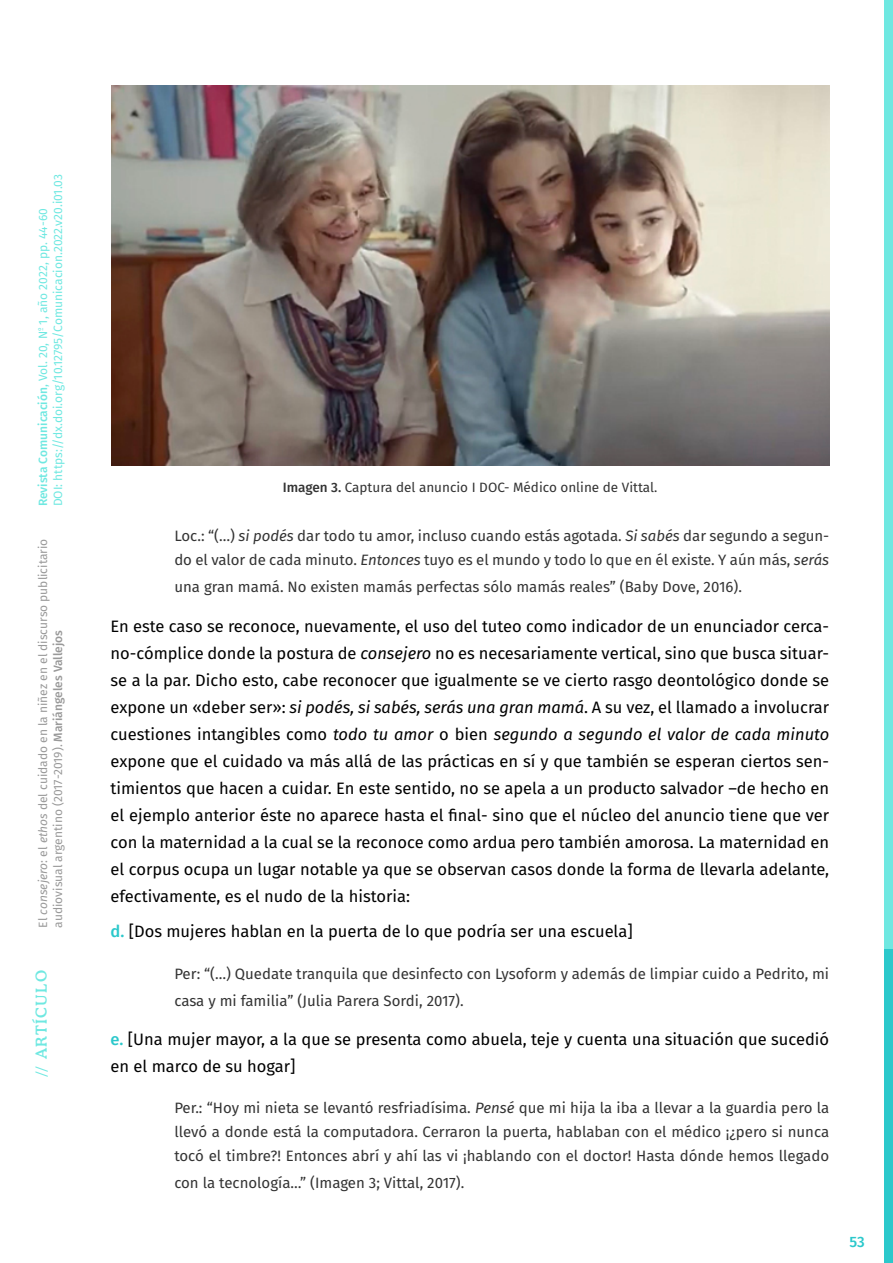
<style>
.page{position:relative;width:893px;height:1263px;background:#fff}
.page>*{position:absolute;margin:0;border:0;box-sizing:border-box;transform-origin:0 0}
.t1{font:16.5px/27px "Fira Sans";color:#000;text-align:justify}
.t2{font:15px/24px "Fira Sans";color:#333}
.t3{font:500 15px "Cooper BT";letter-spacing:.1em;color:#6fe8e1}
.t4{font:500 15px "Fira Sans";color:#2bc8cb}
.t5{font:13.5px "Fira Sans";color:#333}
.t6{font:12px/15px "Fira Sans";color:#999}
.t7{font:12px/15px "Fira Sans";color:#6fe8e1}
.s1{font-weight:500}
.s2{font-style:italic}
.s3{font-weight:500;color:#2bc8cb}
</style>
<div class="page">
<div style="left:884px;top:949px;width:9px;height:314px;background:#2bc8cb"></div>
<div style="left:884px;top:0;width:9px;height:949px;background:#6fe8e1"></div>
<img style="left:111px;top:85px;width:719px;height:380px">
<p class="t7" style="left:35px;top:506px;width:334px;rotate:-90deg"><span class="s1">Revista Comunicación</span>, Vol. 20, N<sup>º</sup> 1, año 2022, pp. 44-60<br>DOI: https://dx.doi.org/10.12795/Comunicacion.2022.v20.i01.03</p>
<p class="t6" style="left:35px;top:927px;width:390px;rotate:-90deg">El <span class="s2">consejero</span>: el <span class="s2">ethos</span> del cuidado en la niñez en el discurso publicitario audiovisual argentino (2017-2019). <span class="s1">Mariángeles Vallejos</span></p>
<p class="t3" style="left:32px;top:1076px;width:108px;rotate:-90deg">// ARTÍCULO</p>
<p class="t5" style="left:283px;top:477px;width:376px"><span class="s1">Imagen 3.</span> Captura del anuncio I DOC- Médico online de Vittal.</p>
<p class="t2" style="left:174px;top:524px;width:656px">Loc.: “(…) <span class="s2">si podés</span> dar todo tu amor, incluso cuando estás agotada. <span class="s2">Si sabés</span> dar segundo a segun&shy;do el valor de cada minuto. <span class="s2">Entonces</span> tuyo es el mundo y todo lo que en él existe. Y aún más, <span class="s2">serás</span></p>
<p class="t2" style="left:174px;top:575px;width:569px">una gran mamá. No existen mamás perfectas sólo mamás reales” (Baby Dove, 2016).</p>
<p class="t1" style="left:111px;top:612px;width:720px">En este caso se reconoce, nuevamente, el uso del tuteo como indicador de un enunciador cerca&shy;no-cómplice donde la postura de <span class="s2">consejero</span> no es necesariamente vertical, sino que busca situar&shy;se a la par. Dicho esto, cabe reconocer que igualmente se ve cierto rasgo deontológico donde se expone un «deber ser»: <span class="s2">si podés, si sabés, serás una gran mamá</span>. A su vez, el llamado a involucrar cuestiones intangibles como <span class="s2">todo tu amor</span> o bien <span class="s2">segundo a segundo el valor de cada minuto </span>expone que el cuidado va más allá de las prácticas en sí y que también se esperan ciertos sen&shy;timientos que hacen a cuidar. En este sentido, no se apela a un producto salvador –de hecho en el ejemplo anterior éste no aparece hasta el final- sino que el núcleo del anuncio tiene que ver con la maternidad a la cual se la reconoce como ardua pero también amorosa. La maternidad en el corpus ocupa un lugar notable ya que se observan casos donde la forma de llevarla adelante, efectivamente, es el nudo de la historia:</p>
<p class="t1" style="left:111px;top:918px;width:524px"><span class="s3">d.</span> [Dos mujeres hablan en la puerta de lo que podría ser una escuela]</p>
<p class="t2" style="left:174px;top:959px;width:656px;line-height:27px">Per: “(…) Quedate tranquila que desinfecto con Lysoform y además de limpiar cuido a Pedrito, mi casa y mi familia” (Julia Parera Sordi, 2017).</p>
<p class="t1" style="left:111px;top:1025px;width:720px"><span class="s3">e.</span> [Una mujer mayor, a la que se presenta como abuela, teje y cuenta una situación que sucedió en el marco de su hogar]</p>
<p class="t2" style="left:174px;top:1096px;width:656px;text-align:justify">Per.: “Hoy mi nieta se levantó resfriadísima. <span class="s2">Pensé</span> que mi hija la iba a llevar a la guardia pero la llevó a donde está la computadora. Cerraron la puerta, hablaban con el médico ¡¿pero si nunca tocó el timbre?! Entonces abrí y ahí las vi ¡hablando con el doctor! Hasta dónde hemos llegado</p>
<p class="t2" style="left:174px;top:1171px;width:291px">con la tecnología…” (Imagen 3; Vittal, 2017).</p>
<p class="t4" style="left:849px;top:1230px;width:17px">53</p>
</div>
